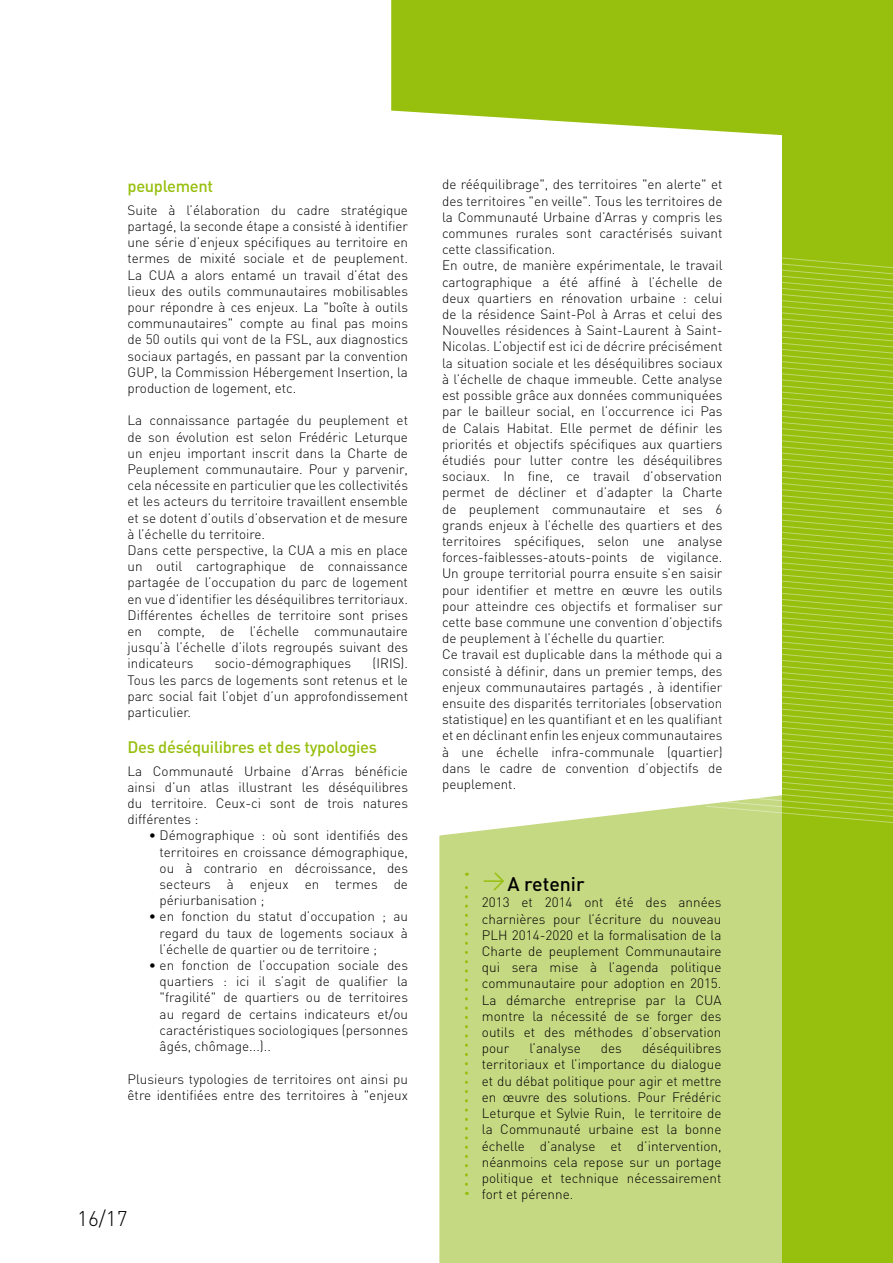
<style>
.page{position:relative;width:893px;height:1263px;background:#fff}
.page>*{position:absolute;margin:0;border:0;box-sizing:border-box;transform-origin:0 0}
.t1{font:300 21px "DIN";color:#000}
.t2{font:500 19.5px "DIN";color:#000}
.t3{font:500 16.5px "DIN";letter-spacing:-.02em;color:#97bf0d}
.t4{font:300 13.5px/16.2px "DIN";color:#000;text-align:justify}
</style>
<div class="page">
<div style="left:439px;top:804px;width:343px;height:459px;background:#c5d882"></div>
<svg style="left:465px;top:873px;width:3px;height:311px"></svg>
<svg style="left:484px;top:871px;width:21px;height:21px"></svg>
<svg style="left:391px;top:0;width:391px;height:136px;background:#a1c524"></svg>
<div style="left:782px;top:0;width:111px;height:1263px;background:#97bf0d"></div>
<svg style="left:705px;top:257px;width:188px;height:603px"></svg>
<p class="t3" style="left:128px;top:176px;width:87px">peuplement</p>
<p class="t4" style="left:128px;top:202px;width:282px">Suite à l’élaboration du cadre stratégique partagé, la seconde étape a consisté à identifier une série d’enjeux spécifiques au territoire en termes de mixité sociale et de peuplement.<br>La CUA a alors entamé un travail d’état des lieux des outils communautaires mobilisables pour répondre à ces enjeux. La "boîte à outils communautaires" compte au final pas moins de 50 outils qui vont de la FSL, aux diagnostics sociaux partagés, en passant par la convention GU P, la Commission Hébergement I nsertion, la production de logement, etc.</p>
<p class="t4" style="left:128px;top:412px;width:282px;text-align:left">La connaissance partagée du peuplement et de son évolution est selon Frédéric Leturque un enjeu important inscrit dans la Charte de Peuplement communautaire. Pour y parvenir, cela nécessite en particulier que les collectivités et les acteurs du territoire travaillent ensemble et se dotent d’outils d’observation et de mesure à l’échelle du territoire.<br>Dans cette perspective, la CUA a mis en place un outil cartographique de connaissance partagée de l’occupation du parc de logement en vue d’identifier les déséquilibres territoriaux.<br>D ifférentes échelles de territoire sont prises en compte, de l’échelle communautaire jusqu’à l’échelle d’ilots regroupés suivant des indicateurs</p>
<p class="t4" style="left:128px;top:655px;width:282px;text-indent:273px">).<br>Tous les parcs de logements sont retenus et le parc social fait l’objet d’un approfondissement particulier.</p>
<p class="t3" style="left:128px;top:736px;width:251px">Des déséquilibres et des typologies</p>
<p class="t4" style="left:128px;top:762px;width:282px">La Communauté U rbaine d’Arras bénéficie ainsi d’un atlas illustrant les déséquilibres du territoire. Ceux-ci sont de trois natures différentes :</p>
<p class="t4" style="left:160px;top:827px;width:250px;text-indent:-11px">• Démographique : où sont identifiés des territoires en croissance démographique, ou à contrario en décroissance, des secteurs à enjeux en termes de périurbanisation ;</p>
<p class="t4" style="left:160px;top:908px;width:250px;text-indent:-11px">• en fonction du statut d’occupation ; au regard du taux de logements sociaux à l’échelle de quartier ou de territoire ;</p>
<p class="t4" style="left:160px;top:957px;width:250px;text-indent:-11px">• en fonction de l’occupation sociale des quartiers : ici il s’agit de qualifier la "fragilité" de quartiers ou de territoires au regard de certains indicateurs et/ou caractéristiques sociologiques (personnes âgés, chômage...)..</p>
<p class="t4" style="left:128px;top:1070px;width:282px">Plusieurs typologies de territoires ont ainsi pu être identifiées entre des territoires à "enjeux</p>
<p class="t4" style="left:215px;top:655px;width:138px">socio-démographiques</p>
<p class="t4" style="left:373px;top:655px;width:11px">(IRIS</p>
<h1 class="t1" style="left:77px;top:1205px;width:52px">16/17</h1>
<p class="t4" style="left:442px;top:176px;width:282px;text-align:left">de rééquilibrage", des territoires "en alerte" et des territoires "en veille". Tous les territoires de la Communauté U rbaine d’Arras y compris les communes rurales sont caractérisés suivant cette classification.<br>En outre, de manière expérimentale, le travail cartographique a été affiné à l’échelle de deux quartiers en rénovation urbaine : celui de la résidence Saint-Pol à Arras et celui des N ouvelles résidences à Saint-Laurent à Saint-N icolas. L’objectif est ici de décrire précisément la situation sociale et les déséquilibres sociaux à l’échelle de chaque immeuble. Cette analyse est possible grâce aux données communiquées par le bailleur social, en l’occurrence ici Pas de Calais Habitat. Elle permet de définir les priorités et objectifs spécifiques aux quartiers étudiés pour lutter contre les déséquilibres sociaux. I n fine, ce travail d’observation permet de décliner et d’adapter la Charte de peuplement communautaire et ses 6 grands enjeux à l’échelle des quartiers et des territoires spécifiques, selon une analyse forces-faiblesses-atouts-points de vigilance.<br>U n groupe territorial pourra ensuite s’en saisir pour identifier et mettre en œuvre les outils pour atteindre ces objectifs et formaliser sur cette base commune une convention d’objectifs de peuplement à l’échelle du quartier.<br>Ce travail est duplicable dans la méthode qui a consisté à définir, dans un premier temps, des enjeux communautaires partagés , à identifier ensuite des disparités territoriales (observation statistique) en les quantifiant et en les qualifiant et en déclinant enfin les enjeux communautaires à une échelle infra-communale (quartier) dans le cadre de convention d’objectifs de peuplement.</p>
<h2 class="t2" style="left:507px;top:872px;width:79px">A retenir</h2>
<p class="t4" style="left:482px;top:894px;width:241px;text-align:left">2013 et 2014 ont été des années charnières pour l’écriture du nouveau<br>PLH 2014-2020 et la formalisation de la<br>Charte de peuplement Communautaire qui sera mise à l’agenda politique communautaire pour adoption en 2015.<br>La démarche entreprise par la CUA montre la nécessité de se forger des outils et des méthodes d’observation pour</p>
<p class="t4" style="left:482px;top:1040px;width:241px;text-indent:160px">déséquilibres territoriaux et l’importance du dialogue et du débat politique pour agir et mettre en œuvre des solutions. Pour Frédéric Leturque et Sylvie R uin, le territoire de la Communauté urbaine est la bonne échelle d’analyse et d’intervention, néanmoins cela repose sur un portage politique et technique nécessairement fort et pérenne.</p>
<p class="t4" style="left:529px;top:1040px;width:53px">l’analyse</p>
<p class="t4" style="left:601px;top:1040px;width:23px">des</p>
</div>
